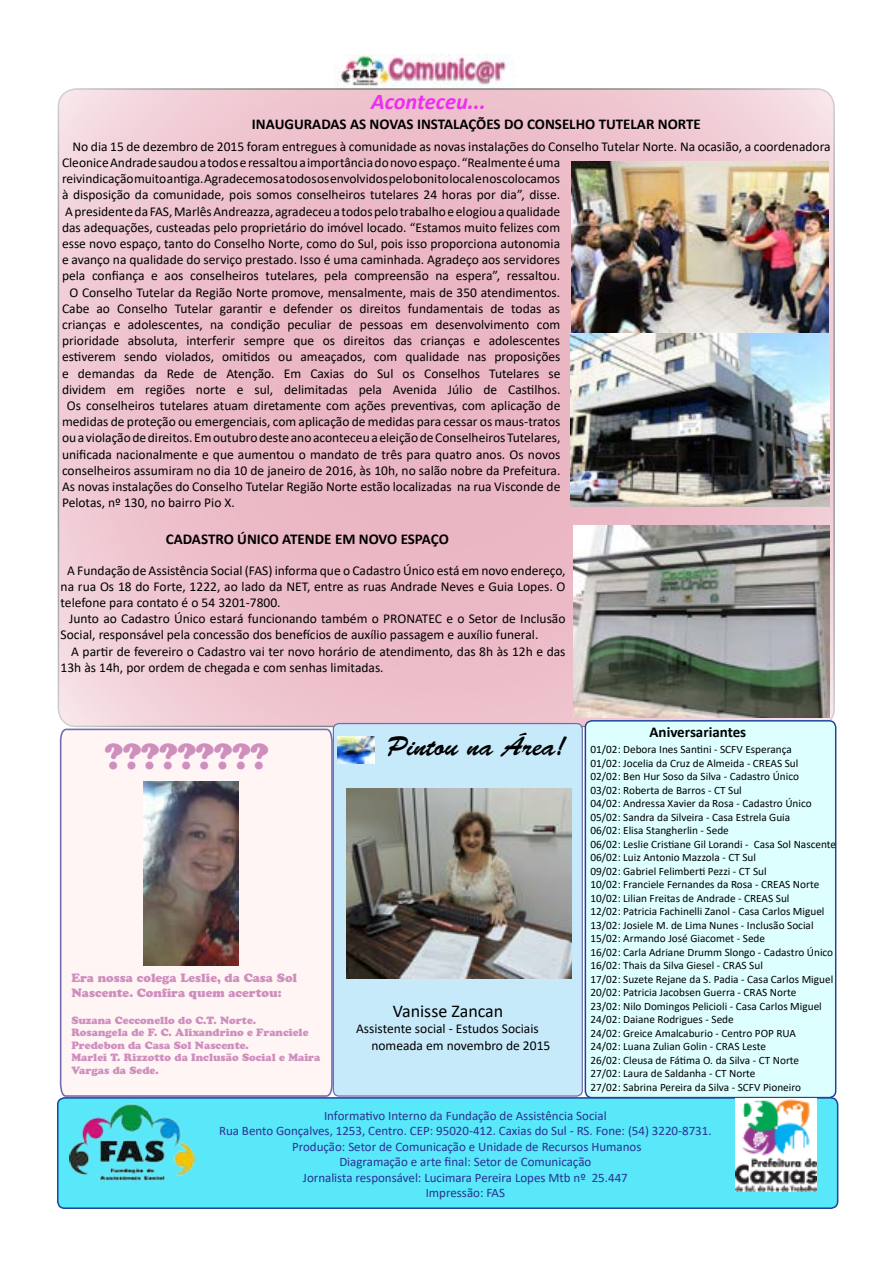
<style>
.page{position:relative;width:893px;height:1263px;background:#fff}
.page>*{position:absolute;margin:0;border:0;box-sizing:border-box;transform-origin:0 0}
.t1{font:36px "Cooper Black Std";color:#cf8fbe}
.t2{font:27px "Brush Script Std";color:#000}
.t3{font:italic 700 22.5px "Calibri";letter-spacing:-.005em;color:#ec2ef0}
.t4{font:18px "Calibri";color:#000}
.t5{font:700 15px "Calibri";color:#000}
.t6{font:13.5px/16.2px "Calibri";color:#000}
.t7{font:12.9px/15.6px "Calibri";color:#2b3290;text-align:center}
.t8{font:12px/14.4px "Cooper Black Std";color:#cf8fbe}
.t9{font:11.25px/13.5px "Calibri";color:#000}
.t10{font:10.5px/12.6px "Cooper Black Std";color:#cf8fbe}
</style>
<div class="page">
<div style="left:59px;top:728px;width:274px;height:369px;background:#fef5f4"></div>
<img style="left:340px;top:54px;width:169px;height:34px">
<svg style="left:58px;top:89px;width:776px;height:637px;background:#ecbfca"></svg>
<div style="left:585px;top:721px;width:251px;height:376px;background:#dff;border-radius:7px"></div>
<div style="left:585px;top:720px;width:251px;height:378px;border:1px solid #1e439b;border-radius:7px"></div>
<div style="left:58px;top:1098px;width:780px;height:110px;background:#59e7fa;border-radius:7px"></div>
<div style="left:57px;top:1097px;width:781px;height:112px;border:2px solid #1e439b;border-radius:7px"></div>
<img style="left:736px;top:1098px;width:80px;height:93px">
<img style="left:69px;top:1099px;width:126px;height:84px">
<div style="left:333px;top:723px;width:249px;height:373px;background:#c7eafb;border-radius:6px"></div>
<div style="left:333px;top:723px;width:250px;height:374px;border:1px solid #756bb1;border-radius:6px"></div>
<img style="left:338px;top:736px;width:36px;height:27px">
<img style="left:570px;top:334px;width:259px;height:172px">
<img style="left:571px;top:161px;width:257px;height:171px">
<img style="left:347px;top:789px;width:225px;height:189px">
<img style="left:573px;top:525px;width:257px;height:193px">
<img style="left:143px;top:781px;width:96px;height:184px">
<h3 class="t3" style="left:371px;top:85px;width:116px">Aconteceu...</h3>
<p class="t6" style="left:72px;top:138px;width:760px">No dia 15 de dezembro de 2015 foram entregues à comunidade as novas instalações do Conselho Tutelar Norte. Na ocasião, a coordenadora</p>
<p class="t6" style="left:62px;top:154px;width:500px">Cleonice Andrade saudou a todos e ressaltou a importância do novo espaço. “Realmente é uma</p>
<p class="t6" style="left:62px;top:170px;width:500px">reivindicação muito antiga. Agradecemos a todos os envolvidos pelo bonito local e nos colocamos</p>
<p class="t6" style="left:62px;top:186px;width:500px">à disposição da comunidade, pois somos conselheiros tutelares 24 horas por dia”, disse.</p>
<p class="t6" style="left:65px;top:203px;width:497px">A presidente da FAS, Marlês Andreazza, agradeceu a todos pelo trabalho e elogiou a qualidade</p>
<p class="t6" style="left:62px;top:219px;width:500px">das adequações, custeadas pelo proprietário do imóvel locado. “Estamos muito felizes com</p>
<p class="t6" style="left:62px;top:235px;width:500px">esse novo espaço, tanto do Conselho Norte, como do Sul, pois isso proporciona autonomia</p>
<p class="t6" style="left:62px;top:251px;width:500px">e avanço na qualidade do serviço prestado. Isso é uma caminhada. Agradeço aos servidores</p>
<p class="t6" style="left:62px;top:267px;width:500px">pela confiança e aos conselheiros tutelares, pela compreensão na espera”, ressaltou.</p>
<p class="t6" style="left:69px;top:284px;width:492px">O Conselho Tutelar da Região Norte promove, mensalmente, mais de 350 atendimentos.</p>
<p class="t6" style="left:62px;top:300px;width:500px">Cabe ao Conselho Tutelar garantir e defender os direitos fundamentais de todas as</p>
<p class="t6" style="left:62px;top:316px;width:500px">crianças e adolescentes, na condição peculiar de pessoas em desenvolvimento com</p>
<p class="t6" style="left:62px;top:332px;width:500px">prioridade absoluta, interferir sempre que os direitos das crianças e adolescentes</p>
<p class="t6" style="left:62px;top:348px;width:500px">estiverem sendo violados, omitidos ou ameaçados, com qualidade nas proposições</p>
<p class="t6" style="left:62px;top:365px;width:500px">e demandas da Rede de Atenção. Em Caxias do Sul os Conselhos Tutelares se</p>
<p class="t6" style="left:62px;top:381px;width:500px">dividem em regiões norte e sul, delimitadas pela Avenida Júlio de Castilhos.</p>
<p class="t6" style="left:67px;top:397px;width:495px">Os conselheiros tutelares atuam diretamente com ações preventivas, com aplicação de</p>
<p class="t6" style="left:62px;top:413px;width:500px">medidas de proteção ou emergenciais, com aplicação de medidas para cessar os maus-tratos</p>
<p class="t6" style="left:62px;top:429px;width:500px">ou a violação de direitos. Em outubro deste ano aconteceu a eleição de Conselheiros Tutelares,</p>
<p class="t6" style="left:62px;top:446px;width:500px">unificada nacionalmente e que aumentou o mandato de três para quatro anos. Os novos</p>
<p class="t6" style="left:62px;top:462px;width:500px">conselheiros assumiram no dia 10 de janeiro de 2016, às 10h, no salão nobre da Prefeitura.</p>
<p class="t6" style="left:62px;top:478px;width:500px">As novas instalações do Conselho Tutelar Região Norte estão localizadas na rua Visconde de</p>
<p class="t6" style="left:62px;top:494px;width:174px">Pelotas, nº 130, no bairro Pio X.</p>
<p class="t5" style="left:252px;top:113px;width:450px">INAUGURADAS AS NOVAS INSTALAÇÕES DO CONSELHO TUTELAR NORTE</p>
<p class="t5" style="left:166px;top:528px;width:284px">CADASTRO ÚNICO ATENDE EM NOVO ESPAÇO</p>
<p class="t6" style="left:61px;top:562px;width:506px;text-align:justify;text-indent:7px">A Fundação de Assistência Social (FAS) informa que o Cadastro Único está em novo endereço, na rua Os 18 do Forte, 1222, ao lado da NET, entre as ruas Andrade Neves e Guia Lopes. O telefone para contato é o 54 3201-7800.</p>
<p class="t6" style="left:61px;top:610px;width:506px;text-indent:9px">Junto ao Cadastro Único estará funcionando também o PRONATEC e o Setor de Inclusão<br>Social, responsável pela concessão dos benefícios de auxílio passagem e auxílio funeral.</p>
<p class="t6" style="left:61px;top:643px;width:506px;text-indent:11px">A partir de fevereiro o Cadastro vai ter novo horário de atendimento, das 8h às 12h e das<br>13h às 14h, por ordem de chegada e com senhas limitadas.</p>
<h1 class="t1" style="left:105px;top:735px;width:165px">?????????</h1>
<h2 class="t2" style="left:387px;top:731px;width:181px">Pintou na Área!</h2>
<p class="t8" style="left:71px;top:971px;width:227px">Era nossa colega Leslie, da Casa Sol<br>Nascente. Confira quem acertou:</p>
<p class="t10" style="left:71px;top:1014px;width:251px">Suzana Cecconello do C.T. Norte.<br>Rosangela de F. C. Alixandrino e Franciele Predebon da Casa Sol Nascente.<br>Marlei T. Rizzotto da Inclusão Social e Maira Vargas da Sede.</p>
<h3 class="t4" style="left:393px;top:998px;width:112px">Vanisse Zancan</h3>
<p class="t6" style="left:371px;top:1020px;width:180px;text-indent:-15px">Assistente social - Estudos Sociais nomeada em novembro de 2015</p>
<p class="t5" style="left:649px;top:721px;width:98px">Aniversariantes</p>
<p class="t9" style="left:590px;top:743px;width:247px">01/02: Debora Ines Santini - SCFV Esperança<br>01/02: Jocelia da Cruz de Almeida - CREAS Sul<br>02/02: Ben Hur Soso da Silva - Cadastro Único<br>03/02: Roberta de Barros - CT Sul<br>04/02: Andressa Xavier da Rosa - Cadastro Único 05/02: Sandra da Silveira - Casa Estrela Guia<br>06/02: Elisa Stangherlin - Sede<br>06/02: Leslie Cristiane Gil Lorandi - Casa Sol Nascente 06/02: Luiz Antonio Mazzola - CT Sul<br>09/02: Gabriel Felimberti Pezzi - CT Sul<br>10/02: Franciele Fernandes da Rosa - CREAS Norte 10/02: Lilian Freitas de Andrade - CREAS Sul<br>12/02: Patricia Fachinelli Zanol - Casa Carlos Miguel 13/02: Josiele M. de Lima Nunes - Inclusão Social 15/02: Armando José Giacomet - Sede<br>16/02: Carla Adriane Drumm Slongo - Cadastro Único 16/02: Thais da Silva Giesel - CRAS Sul<br>17/02: Suzete Rejane da S. Padia - Casa Carlos Miguel 20/02: Patricia Jacobsen Guerra - CRAS Norte<br>23/02: Nilo Domingos Pelicioli - Casa Carlos Miguel 24/02: Daiane Rodrigues - Sede<br>24/02: Greice Amalcaburio - Centro POP RUA<br>24/02: Luana Zulian Golin - CRAS Leste<br>26/02: Cleusa de Fátima O. da Silva - CT Norte<br>27/02: Laura de Saldanha - CT Norte<br>27/02: Sabrina Pereira da Silva - SCFV Pioneiro</p>
<p class="t7" style="left:219px;top:1107px;width:494px">Informativo Interno da Fundação de Assistência Social<br>Rua Bento Gonçalves, 1253, Centro. CEP: 95020-412. Caxias do Sul - RS. Fone: (54) 3220-8731.<br>Produção: Setor de Comunicação e Unidade de Recursos Humanos<br>Diagramação e arte final: Setor de Comunicação<br>Jornalista responsável: Lucimara Pereira Lopes Mtb nº 25.447<br>Impressão: FAS</p>
</div>
